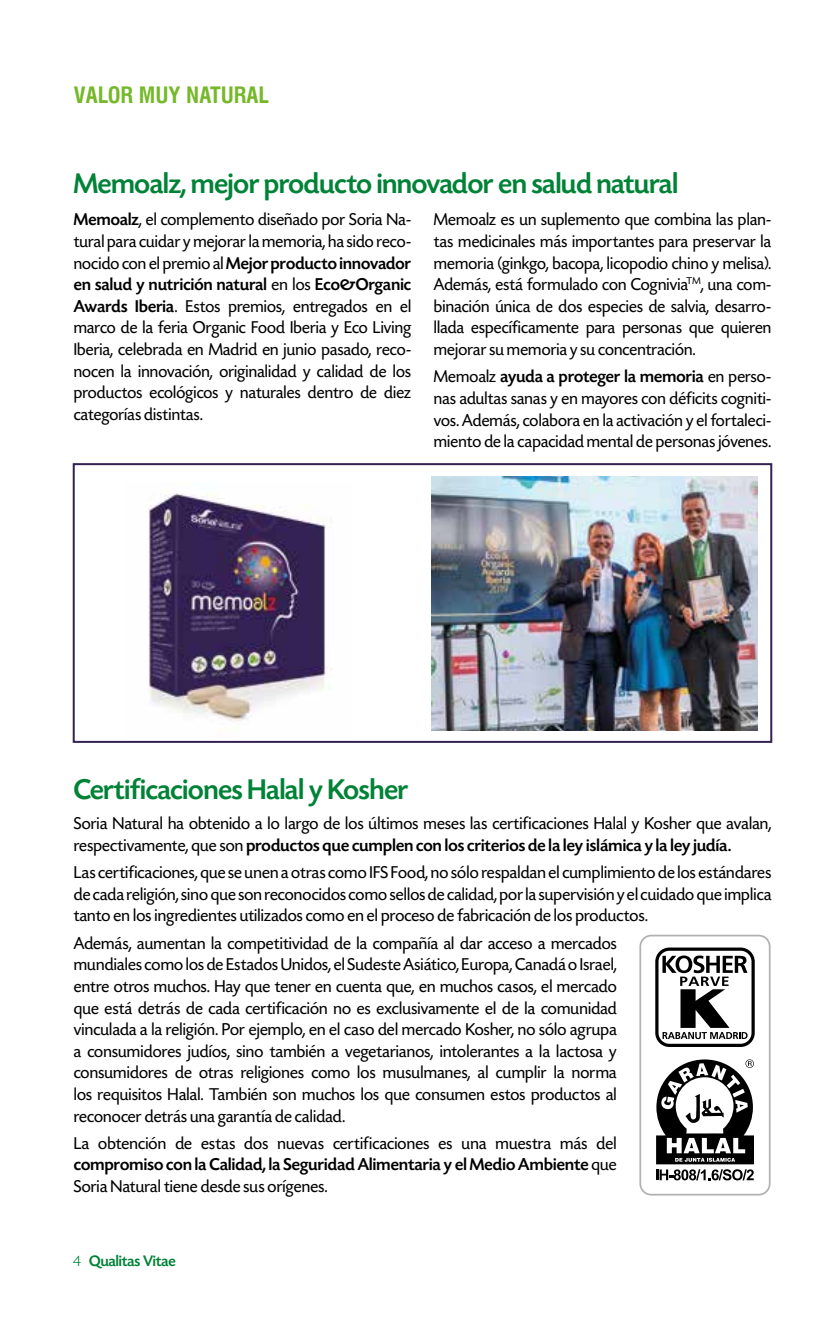
<style>
.page{position:relative;width:828px;height:1327px;background:#fff}
.page>*{position:absolute;margin:0;border:0;box-sizing:border-box;transform-origin:0 0}
.t1{font:500 30px "Today SHOP";color:#008237}
.t2{font:700 condensed 22px "Swiss 721 BT";color:#76b82a}
.t3{font:18px/21.6px "Today SHOP";letter-spacing:.01em;color:#000;text-align:justify}
.t4{font:500 16px "Today SHOP";color:#008237}
.s1{font-weight:500}
.s2{font-weight:300}
</style>
<div class="page">
<svg style="left:639px;top:934px;width:131px;height:261px"></svg>
<img style="left:431px;top:477px;width:327px;height:253px">
<img style="left:148px;top:493px;width:185px;height:229px">
<div style="left:73px;top:463px;width:699px;height:280px;border:2px solid #332152"></div>
<p class="t2" style="left:74px;top:81px;width:197px">VALOR MUY NATURAL</p>
<h1 class="t1" style="left:74px;top:168px;width:606px">Memoalz, mejor producto innovador en salud natural</h1>
<p class="t3" style="left:74px;top:209px;width:339px"><span class="s1">Memoalz</span>, el complemento diseñado por Soria Na&shy;tural para cuidar y mejorar la memoria, ha sido reco&shy;nocido con el premio al <span class="s1">Mejor producto innovador en salud y nutrición natural</span> en los <span class="s1">Eco&amp;Organic Awards Iberia</span>. Estos premios, entregados en el marco de la feria Organic Food Iberia y Eco Living Iberia, celebrada en Madrid en junio pasado, reco&shy;nocen la innovación, originalidad y calidad de los productos ecológicos y naturales dentro de diez categorías distintas.</p>
<p class="t3" style="left:434px;top:209px;width:339px">Memoalz es un suplemento que combina las plan&shy;tas medicinales más importantes para preservar la memoria (ginkgo, bacopa, licopodio chino y melisa).<br>Además, está formulado con Cognivia<sup>TM</sup>, una com&shy;binación única de dos especies de salvia, desarro&shy;llada específicamente para personas que quieren mejorar su memoria y su concentración.</p>
<p class="t3" style="left:434px;top:366px;width:339px">Memoalz <span class="s1">ayuda a proteger la memoria</span> en perso&shy;nas adultas sanas y en mayores con déficits cogniti&shy;vos. Además, colabora en la activación y el fortaleci&shy;miento de la capacidad mental de personas jóvenes.</p>
<h1 class="t1" style="left:74px;top:773px;width:336px">Certificaciones Halal y Kosher</h1>
<p class="t3" style="left:74px;top:813px;width:699px">Soria Natural ha obtenido a lo largo de los últimos meses las certificaciones Halal y Kosher que avalan, respectivamente, que son <span class="s1">productos que cumplen con los criterios de la ley islámica y la ley judía.</span></p>
<p class="t3" style="left:74px;top:862px;width:699px">Las certificaciones, que se unen a otras como IFS Food, no sólo respaldan el cumplimiento de los estándares de cada religión, sino que son reconocidos como sellos de calidad, por la supervisión y el cuidado que implica tanto en los ingredientes utilizados como en el proceso de fabricación de los productos.</p>
<p class="t3" style="left:74px;top:932px;width:544px">Además, aumentan la competitividad de la compañía al dar acceso a mercados mundiales como los de Estados Unidos, el Sudeste Asiático, Europa, Canadá o Israel, entre otros muchos. Hay que tener en cuenta que, en muchos casos, el mercado que está detrás de cada certificación no es exclusivamente el de la comunidad vinculada a la religión. Por ejemplo, en el caso del mercado Kosher, no sólo agrupa a consumidores judíos, sino también a vegetarianos, intolerantes a la lactosa y consumidores de otras religiones como los musulmanes, al cumplir la norma los requisitos Halal. También son muchos los que consumen estos productos al reconocer detrás una garantía de calidad.</p>
<p class="t3" style="left:74px;top:1133px;width:544px">La obtención de estas dos nuevas certificaciones es una muestra más del <span class="s1">compromiso con la Calidad, la Seguridad Alimentaria y el Medio Ambiente</span> que Soria Natural tiene desde sus orígenes.</p>
<p class="t4" style="left:73px;top:1252px;width:104px"><span class="s2">4</span> Qualitas Vitae</p>
</div>
